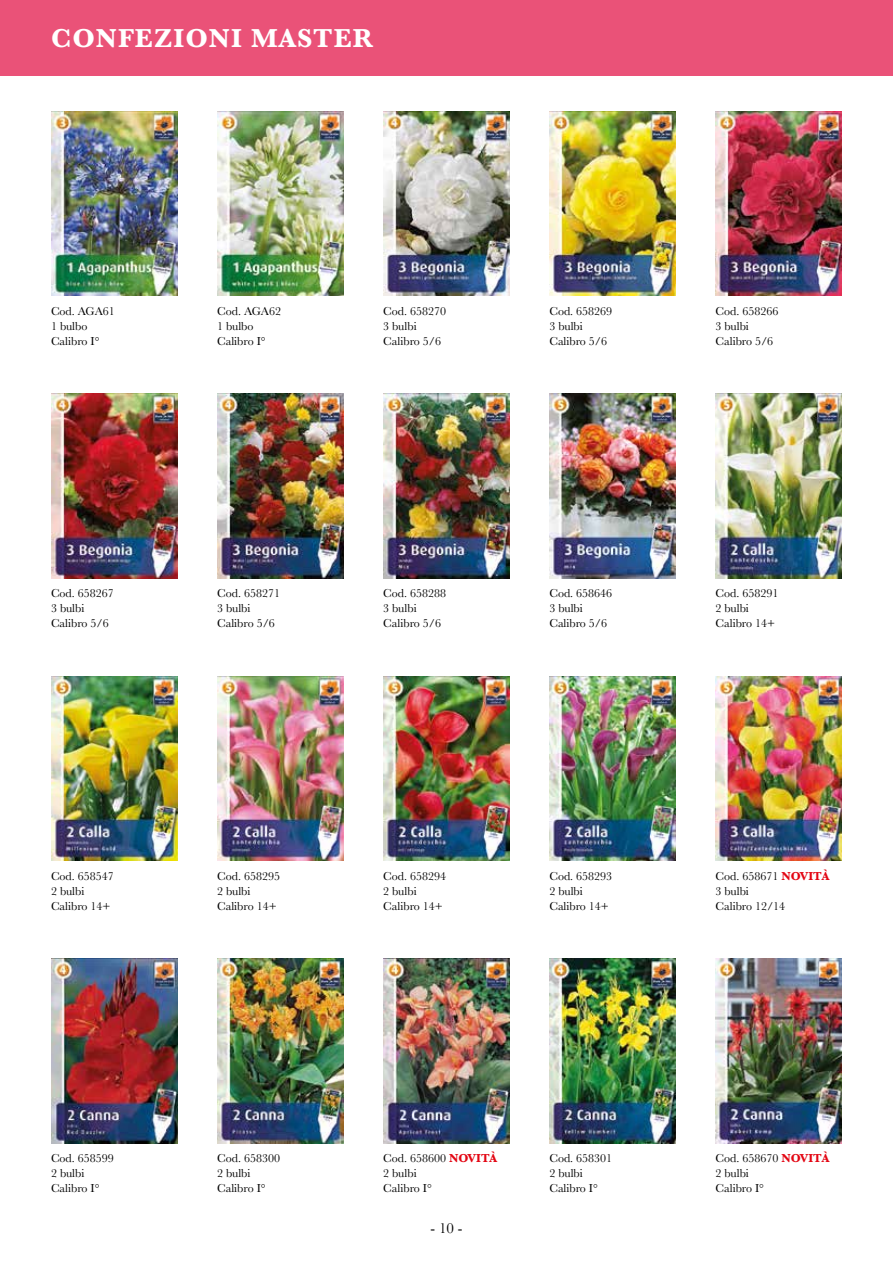
<style>
.page{position:relative;width:893px;height:1263px;background:#fff}
.page>*{position:absolute;margin:0;border:0;box-sizing:border-box;transform-origin:0 0}
.t1{font:700 27px "Baskerville";letter-spacing:.04em;color:#fff}
.t2{font:15px "Baskerville";color:#000}
.t3{font:12px/15px "Baskerville";color:#000}
.s1{font-weight:700;color:#e30613}
</style>
<div class="page">
<div style="left:0;top:0;width:893px;height:75px;background:#ea5278"></div>
<img style="left:51px;top:111px;width:126px;height:185px">
<img style="left:383px;top:111px;width:127px;height:185px">
<img style="left:217px;top:111px;width:127px;height:185px">
<img style="left:549px;top:111px;width:127px;height:185px">
<img style="left:716px;top:111px;width:126px;height:185px">
<img style="left:51px;top:394px;width:126px;height:184px">
<img style="left:383px;top:394px;width:127px;height:184px">
<img style="left:217px;top:394px;width:127px;height:184px">
<img style="left:549px;top:394px;width:127px;height:184px">
<img style="left:716px;top:394px;width:126px;height:184px">
<img style="left:51px;top:676px;width:126px;height:185px">
<img style="left:383px;top:676px;width:127px;height:185px">
<img style="left:217px;top:676px;width:127px;height:185px">
<img style="left:549px;top:676px;width:127px;height:185px">
<img style="left:716px;top:676px;width:126px;height:185px">
<img style="left:51px;top:959px;width:126px;height:184px">
<img style="left:383px;top:959px;width:127px;height:184px">
<img style="left:217px;top:959px;width:127px;height:184px">
<img style="left:549px;top:959px;width:127px;height:184px">
<img style="left:716px;top:959px;width:126px;height:184px">
<h1 class="t1" style="left:51px;top:20px;width:324px">CONFEZIONI MASTER</h1>
<p class="t3" style="left:51px;top:304px;width:65px">Cod. AGA61<br>1 bulbo<br>Calibro I°</p>
<p class="t3" style="left:383px;top:304px;width:64px">Cod. 658270<br>3 bulbi<br>Calibro 5/6</p>
<p class="t3" style="left:217px;top:304px;width:65px">Cod. AGA62<br>1 bulbo<br>Calibro I°</p>
<p class="t3" style="left:549px;top:304px;width:64px">Cod. 658269<br>3 bulbi<br>Calibro 5/6</p>
<p class="t3" style="left:715px;top:304px;width:64px">Cod. 658266<br>3 bulbi<br>Calibro 5/6</p>
<p class="t3" style="left:51px;top:586px;width:64px">Cod. 658267<br>3 bulbi<br>Calibro 5/6</p>
<p class="t3" style="left:383px;top:586px;width:64px">Cod. 658288<br>3 bulbi<br>Calibro 5/6</p>
<p class="t3" style="left:217px;top:586px;width:64px">Cod. 658271<br>3 bulbi<br>Calibro 5/6</p>
<p class="t3" style="left:549px;top:586px;width:64px">Cod. 658646<br>3 bulbi<br>Calibro 5/6</p>
<p class="t3" style="left:715px;top:586px;width:64px">Cod. 658291<br>2 bulbi<br>Calibro 14+</p>
<p class="t3" style="left:217px;top:869px;width:64px">Cod. 658295<br>2 bulbi<br>Calibro 14+</p>
<p class="t3" style="left:549px;top:869px;width:64px">Cod. 658293<br>2 bulbi<br>Calibro 14+</p>
<p class="t3" style="left:715px;top:869px;width:115px">Cod. 658671 <span class="s1">NOVITÀ<br></span>3 bulbi<br>Calibro 12/14</p>
<p class="t3" style="left:51px;top:869px;width:64px">Cod. 658547<br>2 bulbi<br>Calibro 14+</p>
<p class="t3" style="left:383px;top:869px;width:64px">Cod. 658294<br>2 bulbi<br>Calibro 14+</p>
<p class="t3" style="left:51px;top:1151px;width:64px">Cod. 658599<br>2 bulbi<br>Calibro I°</p>
<p class="t3" style="left:383px;top:1151px;width:115px">Cod. 658600 <span class="s1">NOVITÀ<br></span>2 bulbi<br>Calibro I°</p>
<p class="t3" style="left:217px;top:1151px;width:64px">Cod. 658300<br>2 bulbi<br>Calibro I°</p>
<p class="t3" style="left:549px;top:1151px;width:64px">Cod. 658301<br>2 bulbi<br>Calibro I°</p>
<p class="t3" style="left:715px;top:1151px;width:115px">Cod. 658670 <span class="s1">NOVITÀ<br></span>2 bulbi<br>Calibro I°</p>
<p class="t2" style="left:431px;top:1219px;width:33px">- 10 -</p>
</div>
